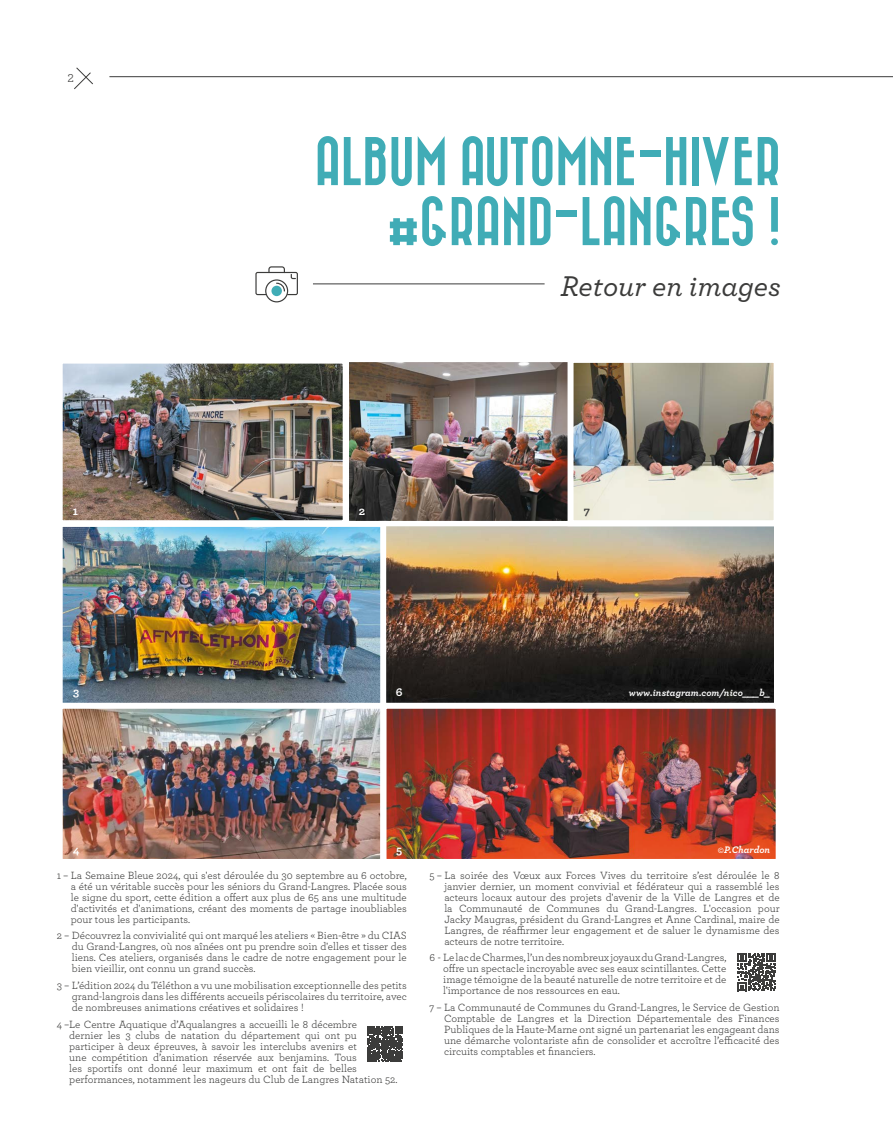
<style>
.page{position:relative;width:893px;height:1134px;background:#fff}
.page>*{position:absolute;margin:0;border:0;box-sizing:border-box;transform-origin:0 0}
.t1{font:50px/60px "Bazar";color:#40acb6;text-align:right}
.t2{font:italic 500 30px "Archer";color:#3c3c3b}
.t3{font:700 12px "Archer";color:#fff}
.t4{font:12px "Archer";color:#3c3c3b}
.t5{font:700 12px "Archer";color:#3c3c3b}
.t6{font:11px/11px "Archer";color:#3c3c3b;text-align:justify}
.t7{font:italic 700 10px "Archer";color:#fff}
</style>
<div class="page">
<svg style="left:74px;top:67px;width:19px;height:23px"></svg>
<hr style="left:109px;top:76px;width:784px;height:1px;background:#3c3c3b">
<hr style="left:313px;top:283px;width:232px;height:1px;background:#3c3c3b">
<img style="left:350px;top:363px;width:217px;height:158px">
<div style="left:343px;top:356px;width:257px;height:173px;border:6px solid #fff"></div>
<svg style="left:255px;top:266px;width:43px;height:36px"></svg>
<div style="left:271px;top:286px;width:11px;height:10px;background:#40acb6;border-radius:50%"></div>
<img style="left:386px;top:527px;width:388px;height:176px">
<div style="left:378px;top:521px;width:402px;height:243px;border:5px solid #fff"></div>
<img style="left:574px;top:364px;width:199px;height:155px">
<div style="left:567px;top:357px;width:213px;height:169px;border:6px solid #fff"></div>
<img style="left:64px;top:365px;width:278px;height:154px">
<div style="left:57px;top:358px;width:292px;height:168px;border:6px solid #fff"></div>
<img style="left:64px;top:528px;width:315px;height:174px">
<div style="left:57px;top:521px;width:329px;height:188px;border:6px solid #fff"></div>
<img style="left:64px;top:710px;width:315px;height:148px">
<div style="left:57px;top:703px;width:329px;height:162px;border:6px solid #fff"></div>
<img style="left:387px;top:710px;width:388px;height:148px">
<div style="left:380px;top:703px;width:402px;height:162px;border:6px solid #fff"></div>
<svg style="left:367px;top:1026px;width:35px;height:36px"></svg>
<svg style="left:737px;top:953px;width:39px;height:38px"></svg>
<p class="t4" style="left:67px;top:70px;width:8px">2</p>
<h1 class="t1" style="left:315px;top:133px;width:468px">ALBUM AUTOMNE-HIVER #GRAND-LANGRES !</h1>
<h2 class="t2" style="left:561px;top:264px;width:222px">Retour en images</h2>
<p class="t3" style="left:73px;top:502px;width:7px">1</p>
<p class="t3" style="left:359px;top:502px;width:8px">2</p>
<p class="t5" style="left:584px;top:502px;width:8px">7</p>
<p class="t3" style="left:73px;top:682px;width:8px">3</p>
<p class="t3" style="left:396px;top:682px;width:8px">6</p>
<p class="t7" style="left:629px;top:685px;width:143px">www.instagram.com/nico___b_</p>
<p class="t3" style="left:73px;top:841px;width:8px">4</p>
<p class="t3" style="left:396px;top:841px;width:8px">5</p>
<p class="t6" style="left:71px;top:869px;width:338px;text-indent:-14px">1 – La Semaine Bleue 2024, qui s'est déroulée du 30 septembre au 6 octobre, a été un véritable succès pour les séniors du Grand-Langres. Placée sous le signe du sport, cette édition a offert aux plus de 65 ans une multitude d'activités et d'animations, créant des moments de partage inoubliables pour tous les participants.</p>
<p class="t6" style="left:72px;top:929px;width:337px;text-indent:-15px">2 – Découvrez la convivialité qui ont marqué les ateliers « Bien-être » du CIAS du Grand-Langres, où nos aînées ont pu prendre soin d'elles et tisser des liens. Ces ateliers, organisés dans le cadre de notre engagement pour le bien vieillir, ont connu un grand succès.</p>
<p class="t6" style="left:72px;top:979px;width:337px;text-indent:-15px">3 – L’édition 2024 du Téléthon a vu une mobilisation exceptionnelle des petits grand-langrois dans les différents accueils périscolaires du territoire, avec de nombreuses animations créatives et solidaires !</p>
<p class="t6" style="left:69px;top:1018px;width:330px;text-align:left;text-indent:-13px">4 –Le Centre Aquatique d’Aqualangres a accueilli le 8 décembre<br>dernier les 3 clubs de natation du département qui ont pu participer à deux épreuves, à savoir les interclubs avenirs et<br>une compétition d’animation réservée aux benjamins. Tous<br>les sportifs ont donné leur maximum et ont fait de belles performances, notamment les nageurs du Club de Langres Natation 52.</p>
<p class="t7" style="left:718px;top:841px;width:54px">©P.Chardon</p>
<p class="t6" style="left:444px;top:869px;width:337px;text-indent:-15px">5 – La soirée des Vœux aux Forces Vives du territoire s’est déroulée le 8 janvier dernier, un moment convivial et fédérateur qui a rassemblé les acteurs locaux autour des projets d'avenir de la Ville de Langres et de la Communauté de Communes du Grand-Langres. L'occasion pour Jacky Maugras, président du Grand-Langres et Anne Cardinal, maire de Langres, de réaffirmer leur engagement et de saluer le dynamisme des acteurs de notre territoire.</p>
<p class="t6" style="left:443px;top:951px;width:285px;text-indent:-14px">6 - Le lac de Charmes, l’un des nombreux joyaux du Grand-Langres, offre un spectacle incroyable avec ses eaux scintillantes. Cette image témoigne de la beauté naturelle de notre territoire et de l'importance de nos ressources en eau.</p>
<p class="t6" style="left:444px;top:1001px;width:337px;text-indent:-15px">7 – La Communauté de Communes du Grand-Langres, le Service de Gestion Comptable de Langres et la Direction Départementale des Finances Publiques de la Haute-Marne ont signé un partenariat les engageant dans une démarche volontariste afin de consolider et accroître l’efficacité des circuits comptables et financiers.</p>
</div>
